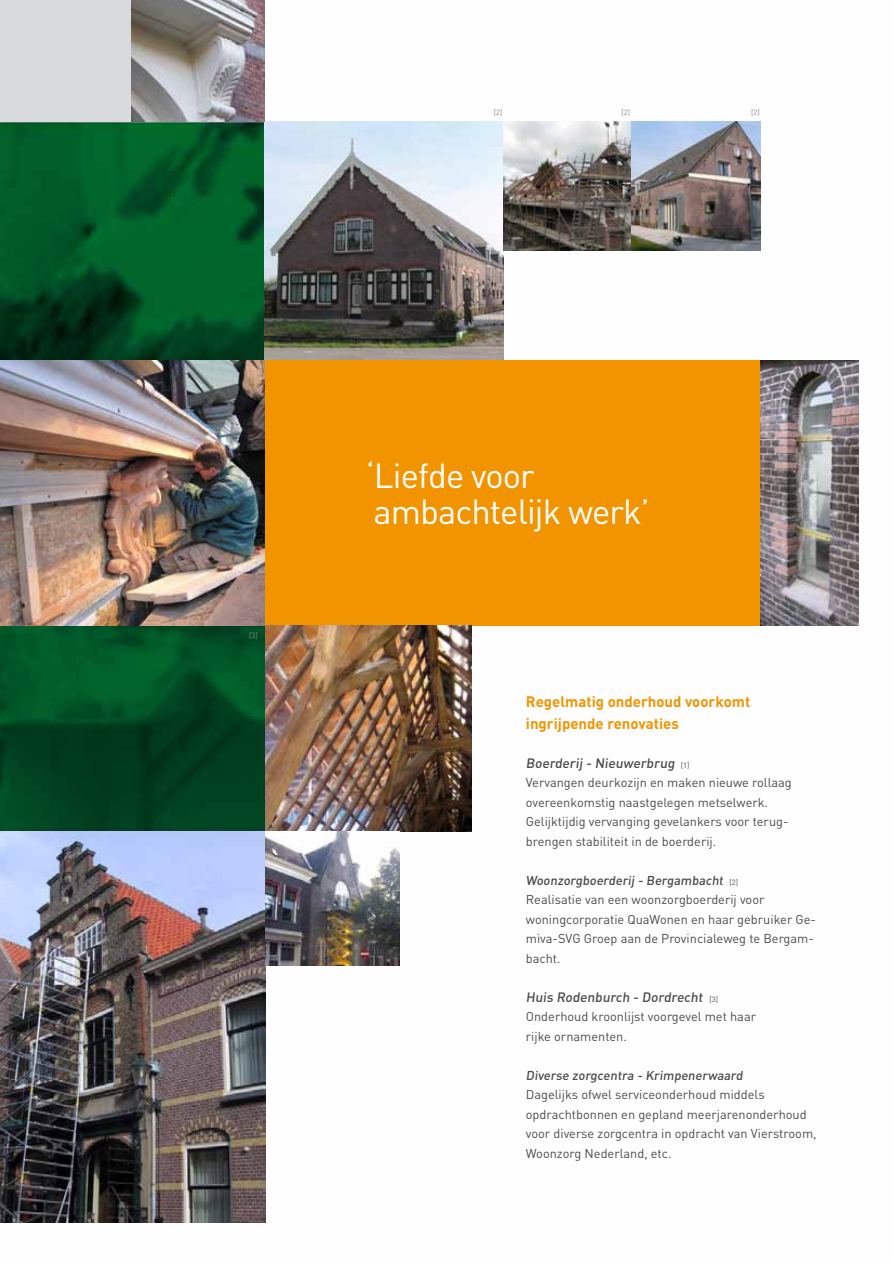
<style>
.page{position:relative;width:893px;height:1263px;background:#fff}
.page>*{position:absolute;margin:0;border:0;box-sizing:border-box;transform-origin:0 0}
.t1{font:34.5px/36px "DIN";letter-spacing:-.025em;color:#fff}
.t2{font:700 15px/21.6px "DIN";color:#f29400}
.t3{font:500 13.5px "DIN";color:#4b4b4d}
.t4{font:12.75px/19.5px "DIN";color:#4b4b4d}
.t5{font:500 12.75px "DIN";color:#4b4b4d}
.t6{font:7.5px "DIN";color:#87888a}
.s1{font-weight:400;font-size:7.5px}
.s2{font-weight:500}
.s3{font-size:7.5px}
</style>
<div class="page">
<img style="left:0;top:119px;width:859px;height:1104px">
<img style="left:0;top:831px;width:265px;height:391px">
<img style="left:0;top:360px;width:265px;height:265px">
<div style="left:265px;top:360px;width:592px;height:265px;background:#f29400"></div>
<img style="left:761px;top:360px;width:97px;height:265px">
<img style="left:265px;top:625px;width:207px;height:206px">
<img style="left:265px;top:831px;width:135px;height:134px">
<img style="left:265px;top:122px;width:238px;height:238px">
<img style="left:503px;top:122px;width:257px;height:128px">
<div style="left:0;top:0;width:133px;height:122px;background:#d9dadb"></div>
<img style="left:132px;top:0;width:133px;height:122px">
<p class="t6" style="left:494px;top:108px;width:10px">[2]</p>
<p class="t6" style="left:621px;top:108px;width:10px">[2]</p>
<p class="t6" style="left:751px;top:108px;width:10px">[2]</p>
<p class="t6" style="left:495px;top:108px;width:10px">[8]</p>
<p class="t6" style="left:623px;top:108px;width:10px">[9]</p>
<p class="t6" style="left:748px;top:108px;width:14px">[10]</p>
<p class="t6" style="left:249px;top:631px;width:10px">[3]</p>
<h1 class="t1" style="left:366px;top:457px;width:286px">‘Liefde voor ambachtelijk werk’</h1>
<p class="t2" style="left:526px;top:690px;width:226px">Regelmatig onderhoud voorkomt ingrijpende renovaties</p>
<p class="t3" style="left:526px;top:754px;width:165px">Boerderij - Nieuwerbrug <span class="s1">[1]</span></p>
<p class="t4" style="left:526px;top:772px;width:267px">Vervangen deurkozijn en maken nieuwe rollaag overeenkomstig naastgelegen metselwerk.<br>Gelijktijdig vervanging gevelankers voor terug&shy;brengen stabiliteit in de boerderij.</p>
<p class="t4" style="left:526px;top:870px;width:292px"><span class="s2">Woonzorgboerderij - Bergambacht</span> <span class="s3">[2]<br></span>Realisatie van een woonzorgboerderij voor woningcorporatie QuaWonen en haar gebruiker Ge&shy;miva-SVG Groep aan de Provincialeweg te Bergam&shy;bacht.</p>
<p class="t3" style="left:526px;top:988px;width:194px">Huis Rodenburch - Dordrecht <span class="s1">[3]</span></p>
<p class="t4" style="left:526px;top:1006px;width:232px">Onderhoud kroonlijst voorgevel met haar rijke ornamenten.</p>
<p class="t5" style="left:526px;top:1067px;width:220px">Diverse zorgcentra - Krimpenerwaard</p>
<p class="t4" style="left:526px;top:1084px;width:292px">Dagelijks ofwel serviceonderhoud middels opdrachtbonnen en gepland meerjarenonderhoud voor diverse zorgcentra in opdracht van Vierstroom, Woonzorg Nederland, etc.</p>
</div>
